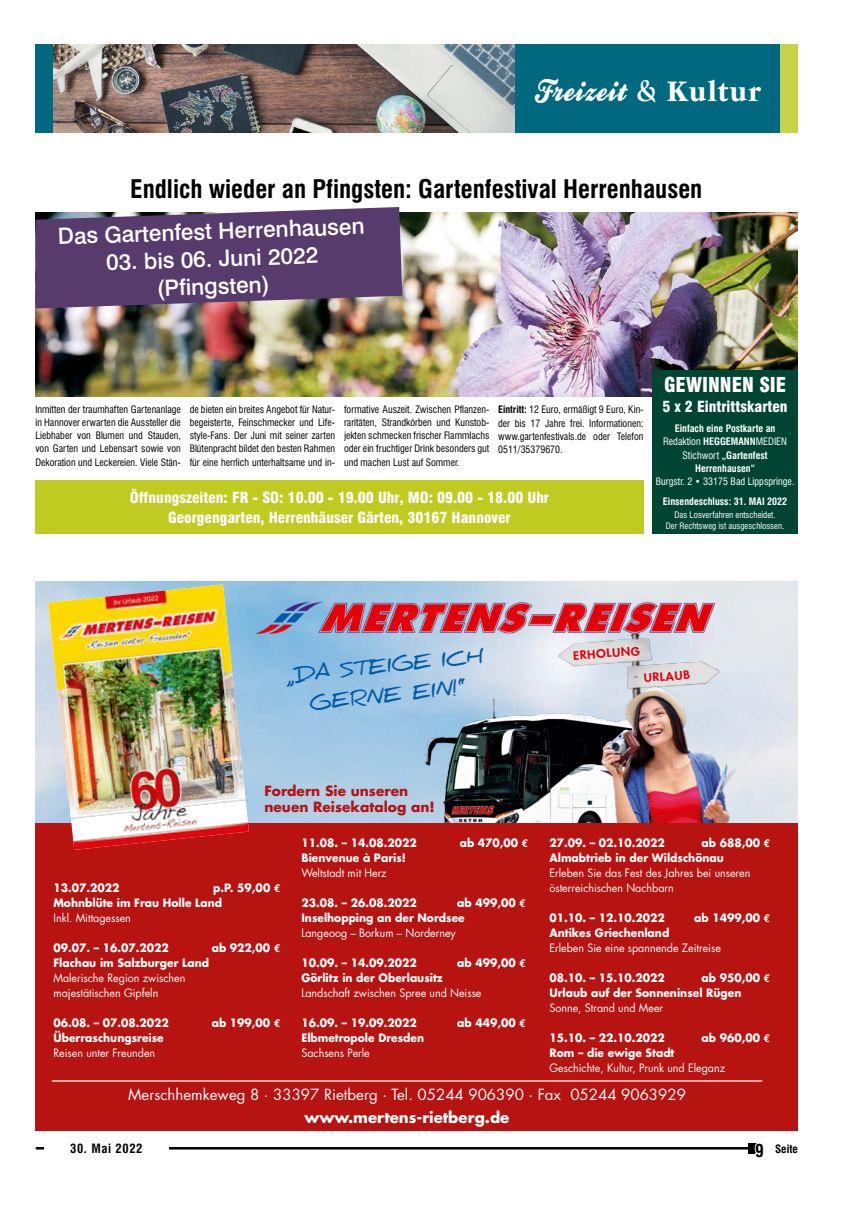
<style>
.page{position:relative;width:851px;height:1205px;background:#fff}
.page>*{position:absolute;margin:0;border:0;box-sizing:border-box;transform-origin:0 0}
.t1{font:32.5px "Kestrel Script";letter-spacing:.05em;color:#fff;scale:.9 1}
.t2{font:700 condensed 25px "Swiss 721 BT";color:#000}
.t3{font:500 22.5px/27.5px "Swiss 721 BT";color:#fff;text-align:center}
.t4{font:900 condensed 20px "Swiss 721 BT";color:#fff}
.t5{font:700 19.62px/29.5px "Daniel";color:#005ba9;text-align:center}
.t6{font:900 condensed 15px/20px "Swiss 721 BT";color:#fff;text-align:center}
.t7{font:15px "Futura";color:#fff}
.t8{font:700 15px "Futura";color:#fff}
.t9{font:700 13.75px/16.5px "Futura";color:#b61311}
.t10{font:700 condensed 12.5px "Swiss 721 BT";letter-spacing:.05em;color:#000}
.t11{font:700 11.25px/15px "Futura";color:#fff;scale:.95 1}
.t12{font:11.25px/15px "Futura";color:#fff;scale:.95 1}
.t13{font:800 11.25px "Futura";color:#e3000b;scale:1.1 1}
.t14{font:700 condensed 11.25px "Swiss 721 BT";color:#000}
.t15{font:condensed 10px/13.1px "Swiss 721 BT";color:#000;text-align:justify}
.t16{font:700 condensed 10px/13.1px "Swiss 721 BT";color:#fff;text-align:center}
.t17{font:condensed 10px "Swiss 721 BT";color:#fff}
.t18{font:condensed 8.75px/11.2px "Swiss 721 BT";color:#fff;text-align:center}
.s1{font-family:"Giovanni Std";font-weight:700;font-size:31.25px}
.s2{font-family:"ITC Garamond Std";font-weight:700;font-size:31.25px}
.s3{font-weight:700}
.s4{font-weight:400}
.s5{font-family:"Euro Mono"}
.s6{font-size:17.5px;color:#fff}
</style>
<div class="page">
<hr style="left:37px;top:1147px;width:716px;height:2px;background:#000">
<div style="left:748px;top:1143px;width:10px;height:10px;background:#000"></div>
<div style="left:44px;top:1136px;width:124px;height:24px;background:#fff"></div>
<div style="left:35px;top:44px;width:762px;height:89px;background:#00687f"></div>
<div style="left:780px;top:44px;width:17px;height:89px;background:#c7d44a"></div>
<img style="left:53px;top:44px;width:461px;height:89px">
<img style="left:416px;top:645px;width:184px;height:178px">
<img style="left:527px;top:609px;width:219px;height:126px">
<img style="left:600px;top:680px;width:152px;height:143px">
<div style="left:35px;top:823px;width:762px;height:307px;background:#b61311"></div>
<img style="left:255px;top:594px;width:463px;height:45px">
<hr style="left:52px;top:1080px;width:710px;height:1px;background:#fff">
<img style="left:48px;top:584px;width:201px;height:266px">
<img style="left:36px;top:212px;width:761px;height:184px">
<svg style="left:35px;top:207px;width:367px;height:101px;background:#634974"></svg>
<div style="left:652px;top:371px;width:145px;height:163px;background:#004534"></div>
<div style="left:35px;top:480px;width:608px;height:54px;background:#bfcb20"></div>
<h1 class="t1" style="left:533px;top:74px;width:254px">Freizeit <span class="s1">&amp;</span> <span class="s2">Kultur</span></h1>
<h2 class="t2" style="left:130px;top:173px;width:573px">Endlich wieder an Pfingsten: Gartenfestival Herrenhausen</h2>
<h3 class="t3" style="left:58px;top:222px;width:308px;rotate:-2deg">Das Gartenfest Herrenhausen</h3>
<h3 class="t3" style="left:106px;top:248px;width:213px;rotate:-2deg">03. bis 06. Juni 2022 (Pfingsten)</h3>
<p class="t15" style="left:35px;top:403px;width:147px">Inmitten der traumhaften Gartenanlage in Hannover erwarten die Aussteller die Liebhaber von Blumen und Stauden, von Garten und Lebensart sowie von Dekoration und Leckereien. Viele Stän-</p>
<p class="t15" style="left:190px;top:403px;width:147px">de bieten ein breites Angebot für Natur&shy;begeisterte, Feinschmecker und Life&shy;style-Fans. Der Juni mit seiner zarten Blütenpracht bildet den besten Rahmen für eine herrlich unterhaltsame und in-</p>
<p class="t15" style="left:344px;top:403px;width:147px">formative Auszeit. Zwischen Pflanzen&shy;raritäten, Strandkörben und Kunstob&shy;jekten schmecken frischer Flammlachs oder ein fruchtiger Drink besonders gut und machen Lust auf Sommer.</p>
<p class="t15" style="left:498px;top:403px;width:147px"><span class="s3">Eintritt:</span> 12 Euro, ermäßigt 9 Euro, Kin&shy;der bis 17 Jahre frei. Informationen: www.gartenfestivals.de oder Telefon 0511/35379670.</p>
<h3 class="t6" style="left:130px;top:488px;width:421px">Öffnungszeiten: FR - SO: 10.00 - 19.00 Uhr, MO: 09.00 - 18.00 Uhr<br>Georgengarten, Herrenhäuser Gärten, 30167 Hannover</h3>
<h3 class="t4" style="left:664px;top:372px;width:124px">GEWINNEN SIE</h3>
<h3 class="t6" style="left:662px;top:396px;width:127px">5 x 2 Eintrittskarten</h3>
<p class="t16" style="left:663px;top:422px;width:125px">Einfach eine Postkarte an<br><span class="s4">Redaktion</span> HEGGEMANN<span class="s4">MEDIEN<br>Stichwort</span> „Gartenfest<br>Herrenhausen“</p>
<p class="t17" style="left:655px;top:475px;width:140px">Burgstr. 2 • 33175 Bad Lippspringe.</p>
<p class="t16" style="left:663px;top:495px;width:126px">Einsendeschluss: 31. MAI 2022</p>
<p class="t18" style="left:665px;top:509px;width:120px">Das Losverfahren entscheidet.<br>Der Rechtsweg ist ausgeschlossen.</p>
<h3 class="t5" style="left:285px;top:662px;width:199px;rotate:-6deg">„DA STEIGE ICH<br>GERNE EIN!“</h3>
<h3 class="t9" style="left:264px;top:782px;width:172px">Fordern Sie unseren neuen Reisekatalog an!</h3>
<p class="t13" style="left:572px;top:648px;width:62px;rotate:-4deg">ERHOLUNG</p>
<p class="t13" style="left:643px;top:670px;width:44px;rotate:-4deg">URLAUB</p>
<p class="t11" style="left:549px;top:835px;width:234px;text-indent:152px">ab 688,00 <span class="s5">€<br></span>Almabtrieb in der Wildschönau</p>
<p class="t12" style="left:549px;top:865px;width:213px">Erleben Sie das Fest des Jahres bei unseren österreichischen Nachbarn</p>
<p class="t11" style="left:549px;top:910px;width:123px">01.10. – 12.10.2022</p>
<p class="t11" style="left:694px;top:910px;width:81px">ab 1499,00 <span class="s5">€</span></p>
<p class="t11" style="left:549px;top:925px;width:128px">Antikes Griechenland</p>
<p class="t12" style="left:549px;top:940px;width:182px">Erleben Sie eine spannende Zeitreise</p>
<p class="t11" style="left:549px;top:970px;width:123px">08.10. – 15.10.2022</p>
<p class="t11" style="left:301px;top:835px;width:123px">11.08. – 14.08.2022</p>
<p class="t11" style="left:459px;top:835px;width:74px">ab 470,00 <span class="s5">€</span></p>
<p class="t11" style="left:301px;top:850px;width:111px">Bienvenue à Paris!</p>
<p class="t12" style="left:301px;top:865px;width:91px">Weltstadt mit Herz</p>
<p class="t11" style="left:301px;top:895px;width:123px">23.08. – 26.08.2022</p>
<p class="t11" style="left:549px;top:835px;width:123px">27.09. – 02.10.2022</p>
<p class="t11" style="left:53px;top:880px;width:240px;text-indent:160px">p.P. 59,00 <span class="s5">€<br></span>Mohnblüte im Frau Holle Land</p>
<p class="t12" style="left:53px;top:911px;width:83px">Inkl. Mittagessen</p>
<p class="t11" style="left:53px;top:940px;width:123px">09.07. – 16.07.2022</p>
<p class="t11" style="left:212px;top:940px;width:74px">ab 922,00 <span class="s5">€</span></p>
<p class="t11" style="left:53px;top:955px;width:165px">Flachau im Salzburger Land</p>
<p class="t12" style="left:53px;top:971px;width:140px">Malerische Region zwischen majestätischen Gipfeln</p>
<p class="t11" style="left:53px;top:1015px;width:123px">06.08. – 07.08.2022</p>
<p class="t11" style="left:212px;top:1015px;width:74px">ab 199,00 <span class="s5">€</span></p>
<p class="t11" style="left:53px;top:1030px;width:118px">Überraschungsreise</p>
<p class="t12" style="left:53px;top:1046px;width:109px">Reisen unter Freunden</p>
<p class="t11" style="left:53px;top:880px;width:71px">13.07.2022</p>
<p class="t11" style="left:301px;top:895px;width:238px;text-indent:156px">ab 499,00 <span class="s5">€<br></span>Inselhopping an der Nordsee</p>
<p class="t12" style="left:301px;top:925px;width:164px">Langeoog – Borkum – Norderney</p>
<p class="t11" style="left:301px;top:955px;width:123px">10.09. – 14.09.2022</p>
<p class="t11" style="left:457px;top:955px;width:74px">ab 499,00 <span class="s5">€</span></p>
<p class="t11" style="left:301px;top:970px;width:150px">Görlitz in der Oberlausitz</p>
<p class="t12" style="left:301px;top:985px;width:191px">Landschaft zwischen Spree und Neisse</p>
<p class="t11" style="left:301px;top:1015px;width:123px">16.09. – 19.09.2022</p>
<p class="t11" style="left:457px;top:1015px;width:74px">ab 449,00 <span class="s5">€</span></p>
<p class="t11" style="left:301px;top:1030px;width:131px">Elbmetropole Dresden</p>
<p class="t12" style="left:301px;top:1045px;width:73px">Sachsens Perle</p>
<p class="t11" style="left:549px;top:970px;width:234px;text-indent:152px">ab 950,00 <span class="s5">€<br></span>Urlaub auf der Sonneninsel Rügen</p>
<p class="t12" style="left:549px;top:1000px;width:121px">Sonne, Strand und Meer</p>
<p class="t11" style="left:549px;top:1030px;width:123px">15.10. – 22.10.2022</p>
<p class="t11" style="left:701px;top:1030px;width:74px">ab 960,00 <span class="s5">€</span></p>
<p class="t11" style="left:549px;top:1045px;width:133px">Rom – die ewige Stadt</p>
<p class="t12" style="left:549px;top:1060px;width:186px">Geschichte, Kultur, Prunk und Eleganz</p>
<h3 class="t7" style="left:128px;top:1085px;width:559px">Merschhemkeweg 8 · 33397 Rietberg · Tel. 05244 906390 · Fax 05244 9063929</h3>
<h3 class="t8" style="left:304px;top:1107px;width:206px">www.mertens-rietberg.de</h3>
<p class="t10" style="left:70px;top:1141px;width:74px">30. Mai 2022</p>
<p class="t14" style="left:755px;top:1142px;width:44px"><span class="s6">9</span> Seite</p>
</div>
